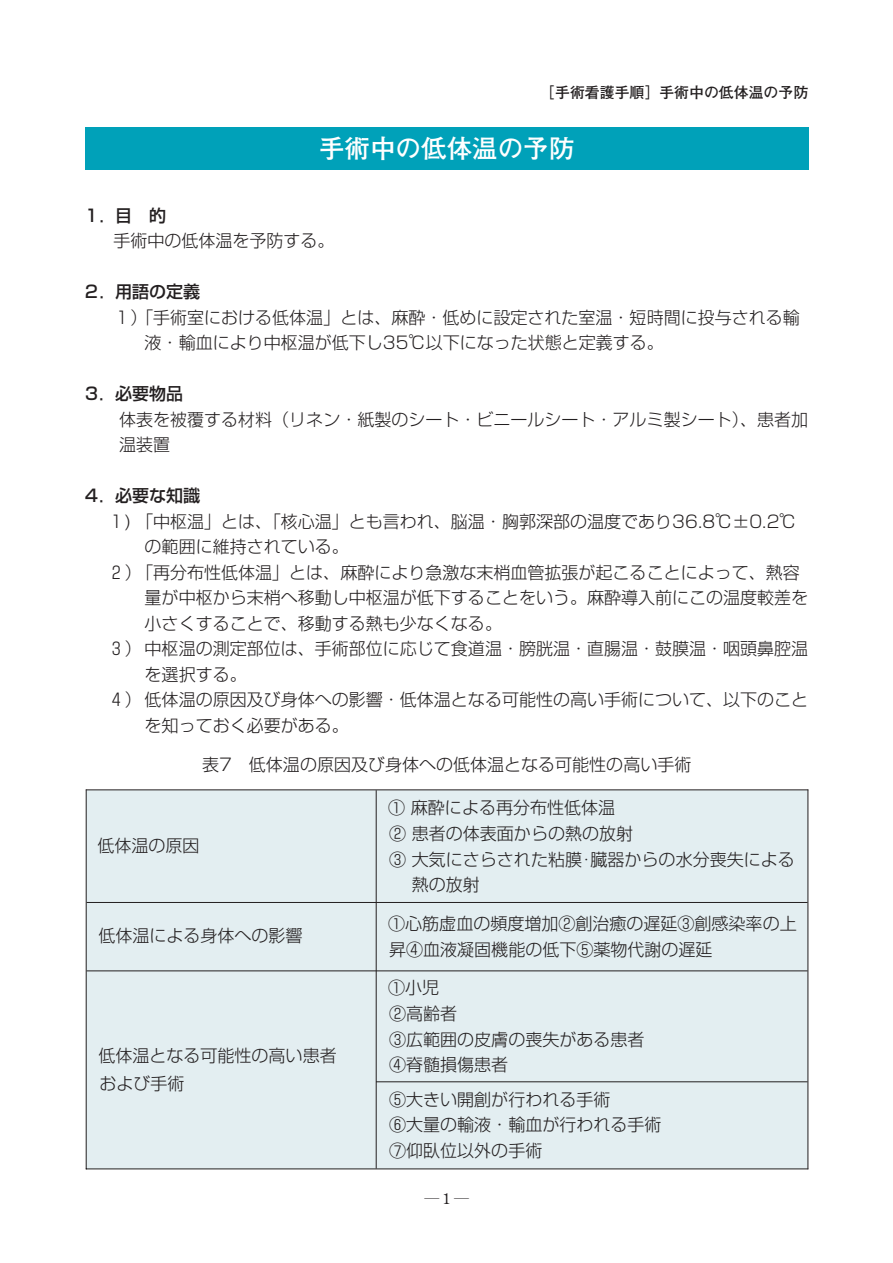
<style>
.page{position:relative;width:893px;height:1263px;background:#fff}
.page>*{position:absolute;margin:0;border:0;box-sizing:border-box;transform-origin:0 0}
.t1{font:700 25.5px "Futo Go B101";color:#fff}
.t2{font:300 16.95px/25.5px "Shin Go";color:#231f20}
.t3{font:500 16.95px "Shin Go";color:#231f20}
.t4{font:700 14.85px "Futo Go B101";color:#231f20}
.t5{font:700 14.85px "Futo Min A101";color:#231f20}
</style>
<div class="page">
<div style="left:85px;top:128px;width:723px;height:42px;background:#00a1b9"></div>
<div style="left:86px;top:790px;width:290px;height:112px;background:#e3eef1"></div>
<div style="left:376px;top:790px;width:431px;height:112px;background:#e3eef1"></div>
<div style="left:86px;top:902px;width:290px;height:69px;background:#e3eef1"></div>
<div style="left:376px;top:902px;width:431px;height:69px;background:#e3eef1"></div>
<div style="left:86px;top:971px;width:290px;height:198px;background:#e3eef1"></div>
<div style="left:376px;top:971px;width:431px;height:111px;background:#e3eef1"></div>
<div style="left:376px;top:1082px;width:431px;height:87px;background:#e3eef1"></div>
<hr style="left:86px;top:789px;width:722px;height:1px;background:#231f20">
<hr style="left:87px;top:902px;width:720px;height:1px;background:#231f20">
<hr style="left:87px;top:971px;width:720px;height:1px;background:#231f20">
<hr style="left:376px;top:1082px;width:431px;height:1px;background:#231f20">
<hr style="left:86px;top:1169px;width:722px;height:1px;background:#231f20">
<hr style="left:86px;top:789px;width:1px;height:380px;background:#231f20">
<hr style="left:376px;top:790px;width:1px;height:379px;background:#231f20">
<hr style="left:807px;top:789px;width:1px;height:380px;background:#231f20">
<p class="t4" style="left:540px;top:87px;width:269px">［手術看護手順］手術中の低体温の予防</p>
<h1 class="t1" style="left:319px;top:139px;width:257px">手術中の低体温の予防</h1>
<p class="t3" style="left:85px;top:209px;width:82px">1．目　的</p>
<p class="t2" style="left:113px;top:230px;width:223px">手術中の低体温を予防する。</p>
<p class="t3" style="left:85px;top:286px;width:116px">2．用語の定義</p>
<p class="t2" style="left:145px;top:307px;width:656px;text-indent:-31px">１）「手術室における低体温」とは、麻酔・低めに設定された室温・短時間に投与される輸液・輸血により中枢温が低下し35℃以下になった状態と定義する。</p>
<p class="t3" style="left:85px;top:388px;width:99px">3．必要物品</p>
<p class="t2" style="left:119px;top:409px;width:690px">体表を被覆する材料（リネン・紙製のシート・ビニールシート・アルミ製シート）、患者加温装置</p>
<p class="t3" style="left:85px;top:490px;width:116px">4．必要な知識</p>
<p class="t2" style="left:108px;top:511px;width:690px">１) 「中枢温」とは、「核心温」とも言われ、脳温・胸郭深部の温度であり36.8℃±0.2℃</p>
<p class="t2" style="left:145px;top:537px;width:206px">の範囲に維持されている。</p>
<p class="t2" style="left:108px;top:562px;width:693px">２）「再分布性低体温」とは、麻酔により急激な末梢血管拡張が起こることによって、熱容</p>
<p class="t2" style="left:145px;top:588px;width:665px">量が中枢から末梢へ移動し中枢温が低下することをいう。麻酔導入前にこの温度較差を</p>
<p class="t2" style="left:145px;top:613px;width:359px">小さくすることで、移動する熱も少なくなる。</p>
<p class="t2" style="left:108px;top:639px;width:702px">３）中枢温の測定部位は、手術部位に応じて食道温・膀胱温・直腸温・鼓膜温・咽頭鼻腔温</p>
<p class="t2" style="left:145px;top:664px;width:104px">を選択する。</p>
<p class="t2" style="left:108px;top:690px;width:702px">４）低体温の原因及び身体への影響・低体温となる可能性の高い手術について、以下のこと</p>
<p class="t2" style="left:145px;top:715px;width:206px">を知っておく必要がある。</p>
<p class="t2" style="left:202px;top:754px;width:491px">表7 低体温の原因及び身体への低体温となる可能性の高い手術</p>
<p class="t2" style="left:97px;top:835px;width:104px">低体温の原因</p>
<p class="t2" style="left:98px;top:925px;width:206px">低体温による身体への影響</p>
<p class="t2" style="left:98px;top:1045px;width:240px;line-height:27.2px">低体温となる可能性の高い患者および手術</p>
<p class="t2" style="left:388px;top:797px;width:228px">① 麻酔による再分布性低体温</p>
<p class="t2" style="left:389px;top:824px;width:245px">② 患者の体表面からの熱の放射</p>
<p class="t2" style="left:389px;top:849px;width:407px">③ 大気にさらされた粘膜･臓器からの水分喪失による</p>
<p class="t2" style="left:412px;top:875px;width:70px">熱の放射</p>
<p class="t2" style="left:388px;top:912px;width:410px;line-height:26.5px">①心筋虚血の頻度増加②創治癒の遅延③創感染率の上昇④血液凝固機能の低下⑤薬物代謝の遅延</p>
<p class="t2" style="left:388px;top:977px;width:258px">①小児<br>②高齢者<br>③広範囲の皮膚の喪失がある患者<br>④脊髄損傷患者</p>
<p class="t2" style="left:389px;top:1089px;width:274px">⑤大きい開創が行われる手術<br>⑥大量の輸液・輸血が行われる手術<br>⑦仰臥位以外の手術</p>
<p class="t5" style="left:424px;top:1193px;width:46px">― 1 ―</p>
</div>
